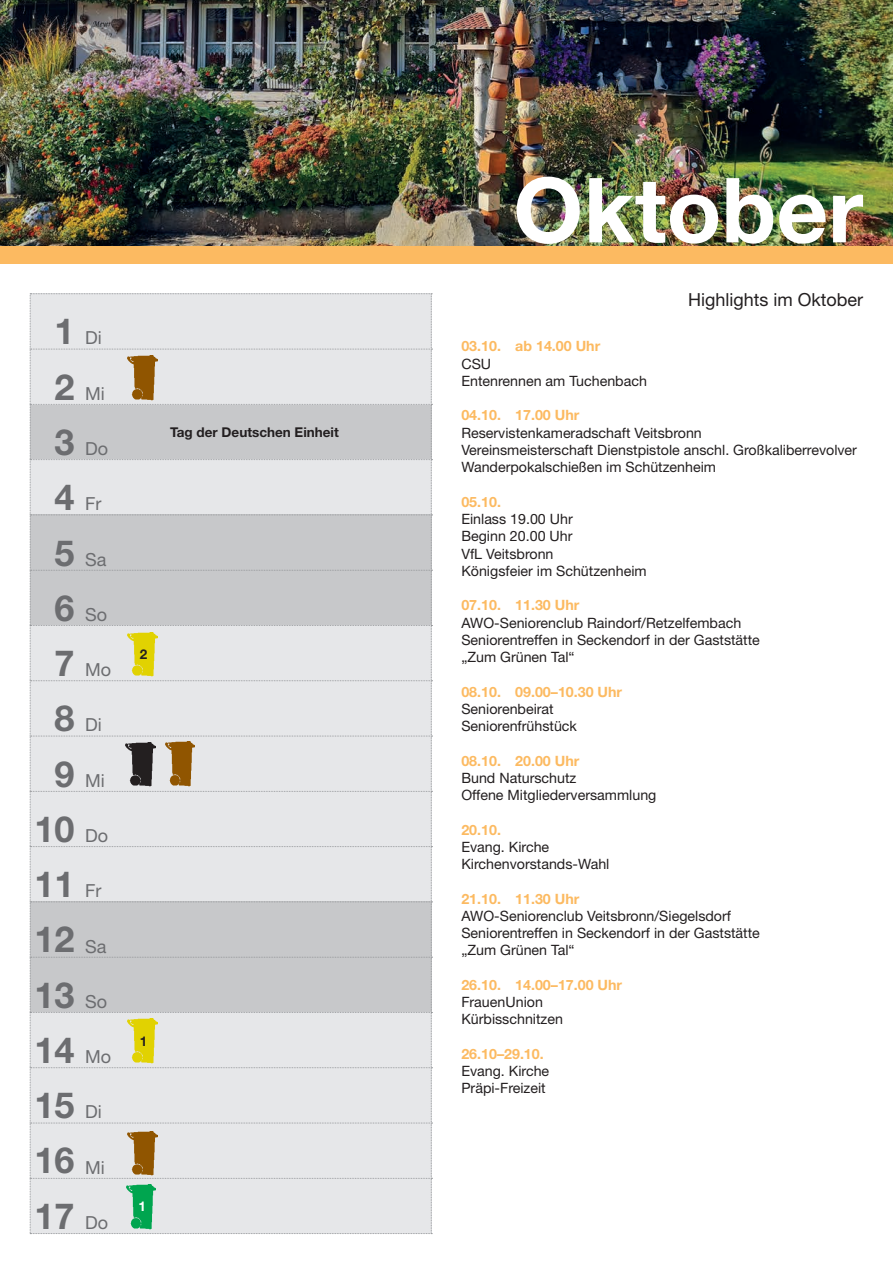
<style>
.page{position:relative;width:893px;height:1263px;background:#fff}
.page>*{position:absolute;margin:0;border:0;box-sizing:border-box;transform-origin:0 0}
.t1{font:700 90px "Helvetica Neue LT Std";color:#fff}
.t2{font:700 36px/55.2px "Helvetica Neue LT Std";color:#6c6d70;text-align:center}
.t3{font:18px "Helvetica Neue LT Std";color:#6c6d70}
.t4{font:18px "Helvetica Neue LT Std";color:#231f20}
.t5{font:14.25px/17.2px "Helvetica Neue LT Std";color:#231f20}
.t6{font:700 14.25px "Helvetica Neue LT Std";color:#fcba61}
.t7{font:700 13.5px "Helvetica Neue LT Std";color:#231f20}
.t8{font:700 13.5px "Helvetica Neue LT Std";color:#fff}
.s1{font-weight:700;font-size:36px}
</style>
<div class="page">
<svg style="left:30px;top:293px;width:402px;height:941px;background:#dbdcde"></svg>
<img style="left:0;top:0;width:893px;height:247px">
<div style="left:0;top:247px;width:893px;height:17px;background:#fcba61"></div>
<img style="left:125px;top:742px;width:30px;height:45px">
<img style="left:128px;top:355px;width:29px;height:45px">
<img style="left:165px;top:741px;width:30px;height:45px">
<img style="left:128px;top:1019px;width:29px;height:44px">
<img style="left:128px;top:632px;width:29px;height:45px">
<img style="left:128px;top:1131px;width:29px;height:45px">
<img style="left:126px;top:1185px;width:30px;height:44px">
<p class="t3" style="left:54px;top:327px;width:49px"><span class="s1">1</span> Di</p>
<h2 class="t2" style="left:34px;top:358px;width:42px">2<br>3<br>4<br>5<br>6<br>7<br>8<br>9<br>10<br>11<br>12<br>13<br>14<br>15<br>16<br>17</h2>
<p class="t3" style="left:85px;top:383px;width:21px">Mi</p>
<p class="t3" style="left:85px;top:438px;width:25px">Do</p>
<p class="t3" style="left:85px;top:493px;width:18px">Fr</p>
<p class="t3" style="left:85px;top:548px;width:23px">Sa</p>
<p class="t3" style="left:85px;top:604px;width:23px">So</p>
<p class="t3" style="left:85px;top:659px;width:28px">Mo</p>
<p class="t3" style="left:85px;top:714px;width:18px">Di</p>
<p class="t3" style="left:85px;top:769px;width:21px">Mi</p>
<p class="t3" style="left:85px;top:825px;width:25px">Do</p>
<p class="t3" style="left:85px;top:880px;width:18px">Fr</p>
<p class="t3" style="left:85px;top:935px;width:23px">Sa</p>
<p class="t3" style="left:85px;top:991px;width:23px">So</p>
<p class="t3" style="left:85px;top:1046px;width:28px">Mo</p>
<p class="t3" style="left:85px;top:1101px;width:18px">Di</p>
<p class="t3" style="left:85px;top:1156px;width:21px">Mi</p>
<p class="t3" style="left:85px;top:1212px;width:25px">Do</p>
<p class="t7" style="left:170px;top:424px;width:170px">Tag der Deutschen Einheit</p>
<p class="t7" style="left:140px;top:646px;width:9px">2</p>
<p class="t7" style="left:140px;top:1032px;width:9px">1</p>
<p class="t8" style="left:139px;top:1197px;width:9px">1</p>
<h1 class="t1" style="left:513px;top:155px;width:352px">Oktober</h1>
<p class="t4" style="left:688px;top:289px;width:177px">Highlights im Oktober</p>
<p class="t6" style="left:461px;top:338px;width:140px">03.10. ab 14.00 Uhr</p>
<p class="t5" style="left:461px;top:355px;width:187px">CSU<br>Entenrennen am Tuchenbach</p>
<p class="t6" style="left:461px;top:407px;width:120px">04.10. 17.00 Uhr</p>
<p class="t5" style="left:461px;top:424px;width:397px">Reservistenkameradschaft Veitsbronn<br>Vereinsmeisterschaft Dienstpistole anschl. Großkaliberrevolver<br>Wanderpokalschießen im Schützenheim</p>
<p class="t6" style="left:461px;top:493px;width:41px">05.10.</p>
<p class="t5" style="left:461px;top:510px;width:187px">Einlass 19.00 Uhr<br>Beginn 20.00 Uhr<br>VfL Veitsbronn<br>Königsfeier im Schützenheim</p>
<p class="t6" style="left:461px;top:596px;width:120px">07.10. 11.30 Uhr</p>
<p class="t5" style="left:461px;top:614px;width:300px">AWO-Seniorenclub Raindorf/Retzelfembach<br>Seniorentreffen in Seckendorf in der Gaststätte „Zum Grünen Tal“</p>
<p class="t6" style="left:461px;top:683px;width:162px">08.10. 09.00–10.30 Uhr</p>
<p class="t5" style="left:461px;top:700px;width:117px">Seniorenbeirat<br>Seniorenfrühstück</p>
<p class="t6" style="left:461px;top:752px;width:120px">08.10. 20.00 Uhr</p>
<p class="t5" style="left:461px;top:769px;width:197px">Bund Naturschutz<br>Offene Mitgliederversammlung</p>
<p class="t6" style="left:461px;top:821px;width:41px">20.10.</p>
<p class="t5" style="left:461px;top:838px;width:150px">Evang. Kirche<br>Kirchenvorstands-Wahl</p>
<p class="t6" style="left:461px;top:890px;width:120px">21.10. 11.30 Uhr</p>
<p class="t5" style="left:461px;top:907px;width:300px">AWO-Seniorenclub Veitsbronn/Siegelsdorf<br>Seniorentreffen in Seckendorf in der Gaststätte „Zum Grünen Tal“</p>
<p class="t6" style="left:461px;top:976px;width:162px">26.10. 14.00–17.00 Uhr</p>
<p class="t5" style="left:461px;top:993px;width:103px">FrauenUnion<br>Kürbisschnitzen</p>
<p class="t6" style="left:461px;top:1045px;width:84px">26.10–29.10.</p>
<p class="t5" style="left:461px;top:1062px;width:89px">Evang. Kirche<br>Präpi-Freizeit</p>
</div>
